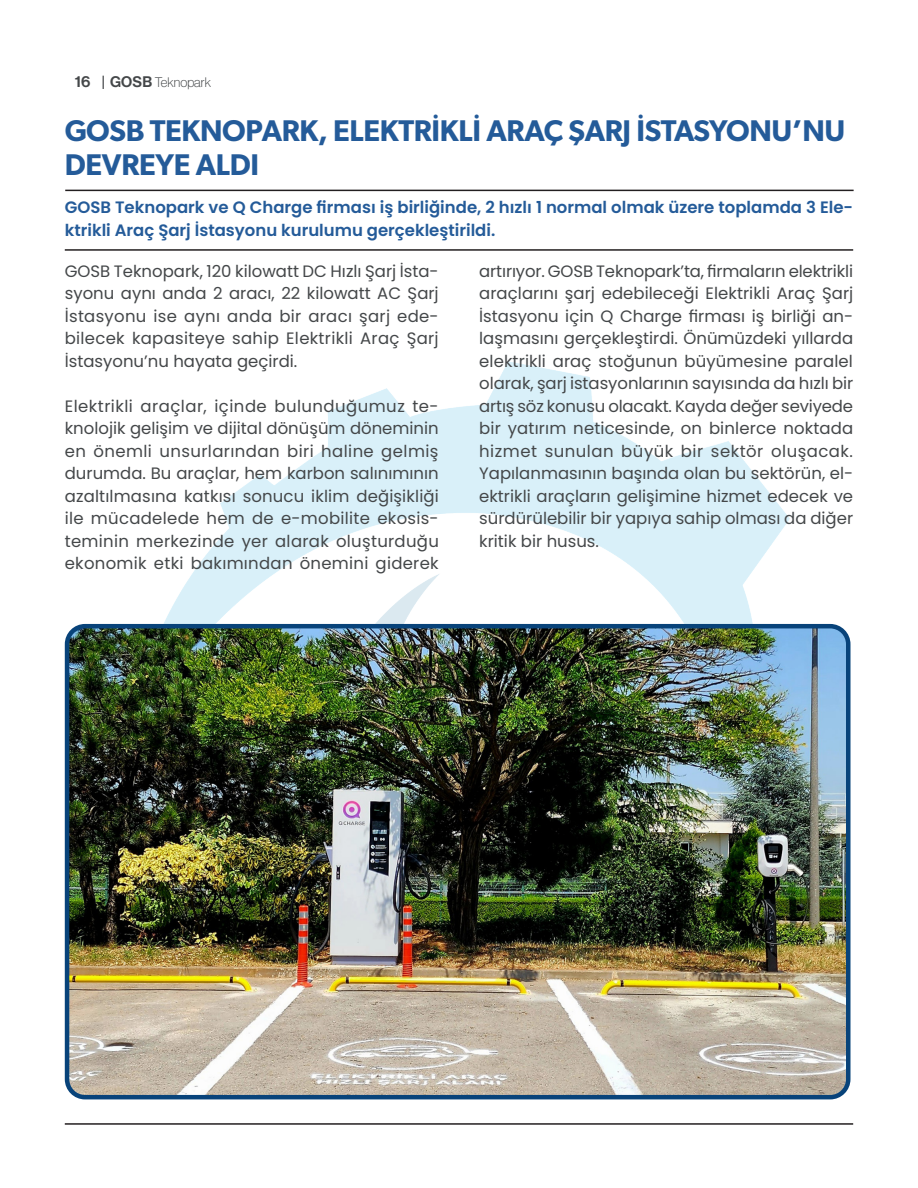
<style>
.page{position:relative;width:918px;height:1188px;background:#fff}
.page>*{position:absolute;margin:0;border:0;box-sizing:border-box;transform-origin:0 0}
.Headline__Left{font:600 30px/34.5px "Gibson";letter-spacing:-.01em;color:#245b99}
.t1{font:16.5px/22.5px "Poppins";letter-spacing:.01em;color:#444749;text-align:justify}
.t2{font:600 16.5px/22.5px "Poppins";color:#245b99}
.t3{font:13.5px "N Haas Grotesk DS Pro 35 X Lt";color:#444749}
.s1{font-family:"N Haas Grotesk DS Pro 65 Md";font-size:15px}
</style>
<div class="page">
<img style="left:128px;top:362px;width:662px;height:262px">
<img style="left:70px;top:629px;width:778px;height:468px">
<div style="left:65px;top:624px;width:785px;height:475px;border:4px solid #08437a;border-radius:18px"></div>
<hr style="left:65px;top:190px;width:789px;height:1px;background:#231f20">
<hr style="left:65px;top:249px;width:788px;height:2px;background:#231f20">
<hr style="left:65px;top:1123px;width:788px;height:2px;background:#231f20">
<p class="t3" style="left:75px;top:74px;width:138px"><span class="s1">16 | GOSB</span> Teknopark</p>
<p class="Headline__Left" style="left:65px;top:113px;width:782px">GOSB TEKNOPARK, ELEKTRİKLİ ARAÇ ŞARJ İSTASYONU’NU<br>DEVREYE ALDI</p>
<p class="t2" style="left:65px;top:196px;width:790px">GOSB Teknopark ve Q Charge firması iş birliğinde, 2 hızlı 1 normal olmak üzere toplamda 3 Ele&shy;ktrikli Araç Şarj İstasyonu kurulumu gerçekleştirildi.</p>
<p class="t1" style="left:65px;top:260px;width:375px">GOSB Teknopark, 120 kilowatt DC Hızlı Şarj İsta&shy;syonu aynı anda 2 aracı, 22 kilowatt AC Şarj İstasyonu ise aynı anda bir aracı şarj ede&shy;bilecek kapasiteye sahip Elektrikli Araç Şarj İstasyonu’nu hayata geçirdi.</p>
<p class="t1" style="left:65px;top:395px;width:376px">Elektrikli araçlar, içinde bulunduğumuz te&shy;knolojik gelişim ve dijital dönüşüm döneminin en önemli unsurlarından biri haline gelmiş durumda. Bu araçlar, hem karbon salınımının azaltılmasına katkısı sonucu iklim değişikliği ile mücadelede hem de e-mobilite ekosis&shy;teminin merkezinde yer alarak oluşturduğu ekonomik etki bakımından önemini giderek</p>
<p class="t1" style="left:479px;top:260px;width:376px">artırıyor. GOSB Teknopark’ta, firmaların elektrikli araçlarını şarj edebileceği Elektrikli Araç Şarj İstasyonu için Q Charge firması iş birliği an&shy;laşmasını gerçekleştirdi. Önümüzdeki yıllarda elektrikli araç stoğunun büyümesine paralel olarak, şarj istasyonlarının sayısında da hızlı bir artış söz konusu olacakt. Kayda değer seviyede bir yatırım neticesinde, on binlerce noktada hizmet sunulan büyük bir sektör oluşacak.<br>Yapılanmasının başında olan bu sektörün, el&shy;ektrikli araçların gelişimine hizmet edecek ve sürdürülebilir bir yapıya sahip olması da diğer kritik bir husus.</p>
</div>
